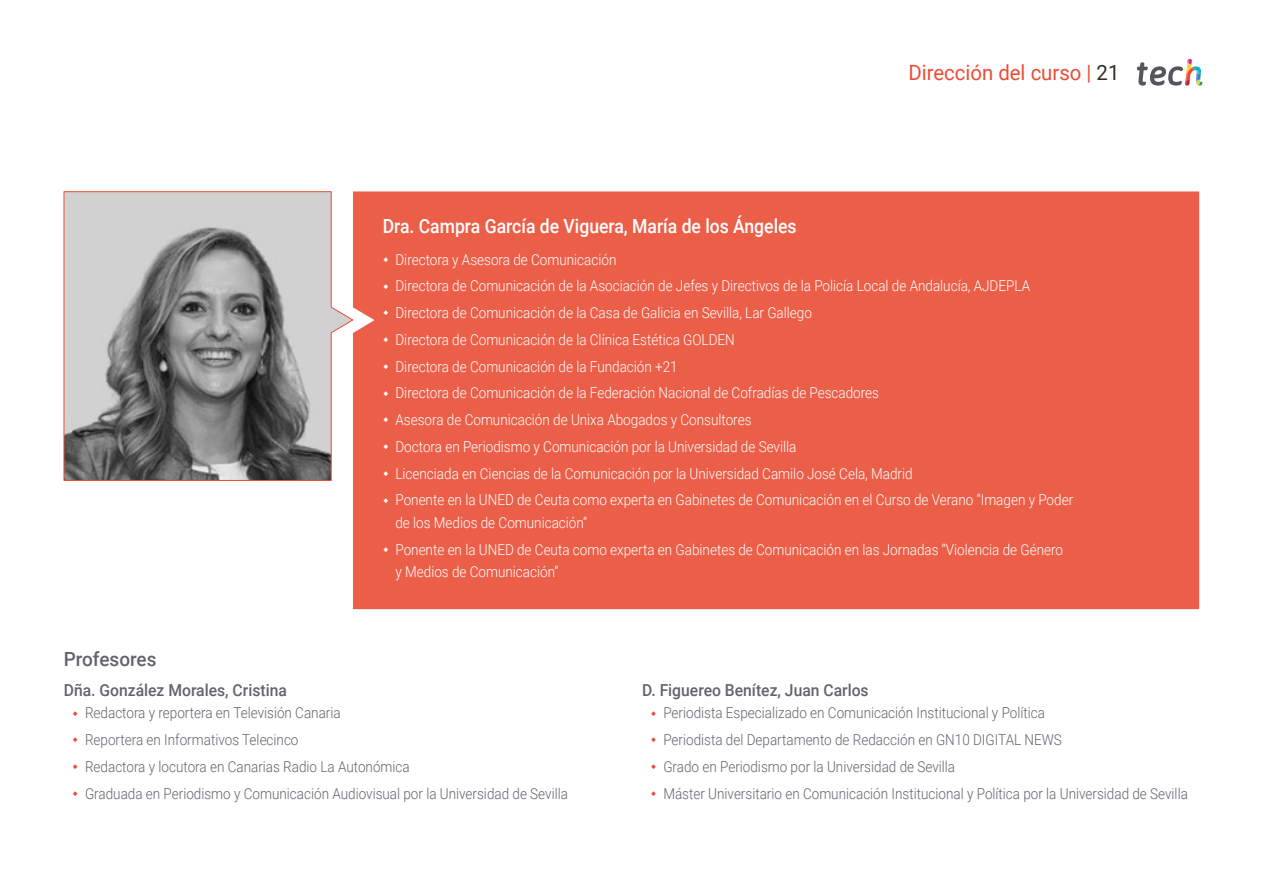
<style>
.page{position:relative;width:1263px;height:893px;background:#fff}
.page>*{position:absolute;margin:0;border:0;box-sizing:border-box;transform-origin:0 0}
.t1{font:21px "Roboto";color:#e94d35}
.t2{font:500 19.5px "Roboto";color:#fff;scale:.9 1}
.t3{font:500 19.5px "Roboto";color:#61646a}
.t4{font:500 16.5px "Roboto";color:#61646a;scale:.95 1}
.t5{font:300 15px/26.7px "Roboto";color:#fff;scale:.9 1}
.t6{font:300 15px/26.7px "Roboto";color:#61646a;scale:.9 1}
.s1{color:#312e20}
</style>
<div class="page">
<div style="left:353px;top:191px;width:846px;height:418px;background:#eb5f49"></div>
<svg style="left:64px;top:191px;width:289px;height:290px;background:#a09e9e"></svg>
<svg style="left:1137px;top:59px;width:65px;height:27px"></svg>
<svg style="left:384px;top:257px;width:4px;height:5px"></svg>
<svg style="left:384px;top:284px;width:4px;height:5px"></svg>
<svg style="left:384px;top:310px;width:4px;height:5px"></svg>
<svg style="left:384px;top:337px;width:4px;height:5px"></svg>
<svg style="left:384px;top:364px;width:4px;height:5px"></svg>
<svg style="left:384px;top:391px;width:4px;height:5px"></svg>
<svg style="left:384px;top:417px;width:4px;height:5px"></svg>
<svg style="left:384px;top:444px;width:4px;height:5px"></svg>
<svg style="left:384px;top:471px;width:4px;height:5px"></svg>
<svg style="left:384px;top:498px;width:4px;height:5px"></svg>
<svg style="left:384px;top:547px;width:4px;height:5px"></svg>
<h1 class="t1" style="left:908px;top:57px;width:213px">Dirección del curso | <span class="s1">21</span></h1>
<h2 class="t2" style="left:383px;top:212px;width:461px">Dra. Campra García de Viguera, María de los Ángeles</h2>
<p class="t5" style="left:395px;top:245px;width:754px">Directora y Asesora de Comunicación<br>Directora de Comunicación de la Asociación de Jefes y Directivos de la Policía Local de Andalucía, AJDEPLA Directora de Comunicación de la Casa de Galicia en Sevilla, Lar Gallego<br>Directora de Comunicación de la Clínica Estética GOLDEN<br>Directora de Comunicación de la Fundación +21<br>Directora de Comunicación de la Federación Nacional de Cofradías de Pescadores<br>Asesora de Comunicación de Unixa Abogados y Consultores<br>Doctora en Periodismo y Comunicación por la Universidad de Sevilla<br>Licenciada en Ciencias de la Comunicación por la Universidad Camilo José Cela, Madrid<br>Ponente en la UNED de Ceuta como experta en Gabinetes de Comunicación en el Curso de Verano “Imagen y Poder</p>
<p class="t5" style="left:395px;top:509px;width:743px">de los Medios de Comunicación”<br>Ponente en la UNED de Ceuta como experta en Gabinetes de Comunicación en las Jornadas “Violencia de Género</p>
<p class="t5" style="left:395px;top:558px;width:183px">y Medios de Comunicación”</p>
<h2 class="t3" style="left:64px;top:646px;width:94px">Profesores</h2>
<p class="t4" style="left:64px;top:678px;width:236px">Dña. González Morales, Cristina</p>
<p class="t6" style="left:85px;top:699px;width:538px">Redactora y reportera en Televisión Canaria<br>Reportera en Informativos Telecinco<br>Redactora y locutora en Canarias Radio La Autonómica<br>Graduada en Periodismo y Comunicación Audiovisual por la Universidad de Sevilla</p>
<p class="t4" style="left:642px;top:678px;width:240px">D. Figuereo Benítez, Juan Carlos</p>
<p class="t6" style="left:663px;top:699px;width:584px">Periodista Especializado en Comunicación Institucional y Política<br>Periodista del Departamento de Redacción en GN10 DIGITAL NEWS<br>Grado en Periodismo por la Universidad de Sevilla<br>Máster Universitario en Comunicación Institucional y Política por la Universidad de Sevilla</p>
</div>
